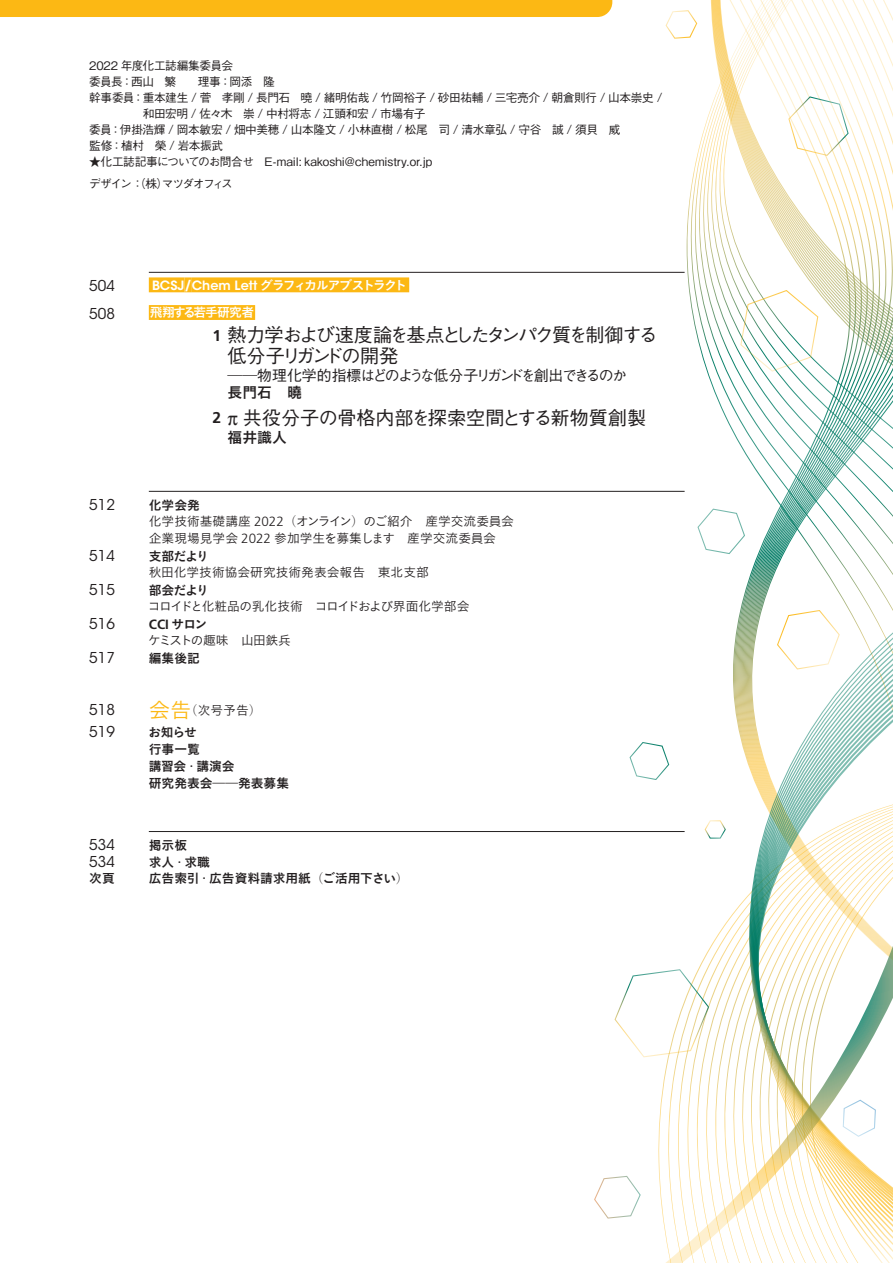
<style>
.page{position:relative;width:893px;height:1263px;background:#fff}
.page>*{position:absolute;margin:0;border:0;box-sizing:border-box;transform-origin:0 0}
.t1{font:500 19.2px/21.3px "Gothic BBB Pr 6";letter-spacing:-.115em;color:#231f20}
.t2{font:500 19.2px "Gothic BBB Pr 6";color:#231f20}
.t3{font:14.85px "ITC Avant Garde Std";color:#231f20}
.t4{font:500 14.85px "Gothic BBB Pr 6";letter-spacing:-.115em;color:#231f20}
.t5{font:14.85px "Koburina Go Std W6";color:#231f20}
.t6{font:700 13.35px "Frutiger LT Std";color:#231f20}
.t7{font:12.75px/17px "Koburina Go Std W3";color:#231f20}
.t8{font:12.75px/17px "Koburina Go Std W6";color:#231f20}
.t9{font:12.75px "Koburina Go Std W3";letter-spacing:-.035em;color:#231f20}
.t10{font:12.75px "Koburina Go Std W6";letter-spacing:-.135em;color:#fff}
.t11{font:12.75px "Koburina Go Std W3";letter-spacing:-.055em;color:#231f20}
.t12{font:12.75px "Koburina Go Std W6";letter-spacing:-.07em;color:#fff}
.t13{font:500 11.7px/22.4px "Gothic BBB Pr 6";letter-spacing:-.03em;color:#231f20}
.s1{font-size:12.6px}
.s2{font-family:"ITC Avant Garde Std";font-weight:600}
.s3{font-family:"ITC Avant Garde Std";font-weight:600;font-size:13.8px}
.s4{font-family:"Frutiger LT Std";font-weight:700;font-size:15.6px}
.s5{font-family:"Shin Go Pr 6";font-weight:300;font-stretch:expanded}
.s6{font-family:"Frutiger LT Std";font-weight:300;font-size:13.35px}
.s7{font-family:"Ryumin Pr 6";font-weight:300}
.s8{font-family:"Koburina Go Std W6";font-weight:400;font-size:12.75px}
.s9{font-size:21.3px;color:#fcb814}
</style>
<div class="page">
<div style="left:0;top:0;width:612px;height:17px;background:#fcb814"></div>
<hr style="left:149px;top:272px;width:536px;height:1px;background:#231f20">
<svg style="left:690px;top:0;width:203px;height:593px"></svg>
<svg style="left:658px;top:644px;width:235px;height:587px"></svg>
<svg style="left:665px;top:946px;width:137px;height:317px"></svg>
<svg style="left:787px;top:96px;width:62px;height:61px"></svg>
<svg style="left:629px;top:741px;width:41px;height:40px"></svg>
<svg style="left:704px;top:819px;width:22px;height:20px"></svg>
<svg style="left:776px;top:610px;width:64px;height:60px"></svg>
<svg style="left:665px;top:10px;width:33px;height:29px"></svg>
<svg style="left:739px;top:289px;width:80px;height:83px"></svg>
<svg style="left:697px;top:508px;width:49px;height:47px"></svg>
<svg style="left:802px;top:790px;width:91px;height:473px"></svg>
<svg style="left:614px;top:968px;width:96px;height:90px"></svg>
<svg style="left:594px;top:1176px;width:47px;height:43px"></svg>
<div style="left:149px;top:277px;width:35px;height:15px;background:#fcb814"></div>
<div style="left:184px;top:277px;width:8px;height:15px;background:#fcb814"></div>
<div style="left:192px;top:277px;width:217px;height:15px;background:#fcb814"></div>
<div style="left:149px;top:305px;width:106px;height:15px;background:#fcb814"></div>
<hr style="left:149px;top:491px;width:536px;height:1px;background:#231f20">
<hr style="left:149px;top:831px;width:536px;height:1px;background:#231f20">
<p class="t13" style="left:89px;top:53px;width:145px">2022 年度化工誌編集委員会</p>
<p class="t13" style="left:89px;top:69px;width:187px">委員長：西山　繁　　理事：岡添　隆</p>
<p class="t13" style="left:89px;top:85px;width:575px">幹事委員： 重本建生 <span class="s1">/</span> 菅　孝剛 <span class="s1">/</span> 長門石　曉 <span class="s1">/</span> 緒明佑哉 <span class="s1">/</span> 竹岡裕子 <span class="s1">/</span> 砂田祐輔 <span class="s1">/</span> 三宅亮介 <span class="s1">/</span> 朝倉則行 <span class="s1">/</span> 山本崇史 <span class="s1">/</span></p>
<p class="t13" style="left:143px;top:101px;width:284px">和田宏明 <span class="s1">/</span> 佐々木　崇 <span class="s1">/</span> 中村将志 <span class="s1">/</span> 江頭和宏 <span class="s1">/</span> 市場有子</p>
<p class="t13" style="left:89px;top:117px;width:533px">委員：伊掛浩輝 <span class="s1">/</span> 岡本敏宏 <span class="s1">/</span> 畑中美穂 <span class="s1">/</span> 山本隆文 <span class="s1">/</span> 小林直樹 <span class="s1">/</span> 松尾　司 <span class="s1">/</span> 清水章弘 <span class="s1">/</span> 守谷　誠 <span class="s1">/</span> 須貝　威</p>
<p class="t13" style="left:89px;top:133px;width:135px">監修：植村　榮 <span class="s1">/</span> 岩本振武</p>
<p class="t13" style="left:89px;top:149px;width:344px">★化工誌記事についてのお問合せ　E-mail: kakoshi@chemistry.or.jpデザイン：（株）マツダオフィス</p>
<p class="t3" style="left:89px;top:276px;width:27px">504</p>
<p class="t10" style="left:152px;top:275px;width:257px"><span class="s2">BCSJ</span><span class="s3">/</span><span class="s2">Chem Lett</span> グラフィカルアブストラクト</p>
<p class="t3" style="left:89px;top:304px;width:27px">508</p>
<p class="t12" style="left:150px;top:303px;width:106px">飛翔する若手研究者</p>
<h1 class="t1" style="left:227px;top:323px;width:432px;text-indent:-15px"><span class="s4">1</span> 熱力学および速度論を基点としたタンパク質を制御する低分子リガンドの開発</h1>
<p class="t4" style="left:227px;top:363px;width:401px"><span class="s5">――</span>物理化学的指標はどのような低分子リガンドを創出できるのか</p>
<p class="t5" style="left:227px;top:381px;width:76px">長門石　曉</p>
<h1 class="t2" style="left:212px;top:402px;width:435px"><span class="s4">2</span> 共役分子の骨格内部を探索空間とする新物質創製</h1>
<p class="t5" style="left:227px;top:426px;width:61px">福井識人</p>
<p class="t3" style="left:89px;top:495px;width:27px">512</p>
<p class="t8" style="left:149px;top:497px;width:53px">化学会発</p>
<p class="t7" style="left:149px;top:512px;width:366px">化学技術基礎講座 <span class="s6">2022</span><span class="s7">（</span>オンライン<span class="s7">）</span>のご紹介　産学交流委員会企業現場見学会 <span class="s6">2022</span> 参加学生を募集します　産学交流委員会</p>
<p class="t3" style="left:89px;top:546px;width:27px">514</p>
<p class="t8" style="left:149px;top:548px;width:62px">支部だより</p>
<p class="t7" style="left:149px;top:563px;width:282px">秋田化学技術協会研究技術発表会報告　東北支部</p>
<p class="t3" style="left:89px;top:580px;width:27px">515</p>
<p class="t8" style="left:149px;top:582px;width:62px">部会だより</p>
<p class="t9" style="left:148px;top:596px;width:323px">コロイドと化粧品の乳化技術　コロイドおよび界面化学部会</p>
<p class="t3" style="left:89px;top:615px;width:27px">516</p>
<p class="t6" style="left:149px;top:616px;width:60px">CCI <span class="s8">サロン</span></p>
<p class="t11" style="left:148px;top:630px;width:144px">ケミストの趣味　山田鉄兵</p>
<p class="t3" style="left:89px;top:649px;width:27px">517</p>
<p class="t8" style="left:149px;top:650px;width:53px">編集後記</p>
<p class="t3" style="left:89px;top:701px;width:27px">518</p>
<p class="t7" style="left:149px;top:701px;width:114px"><span class="s9">会告</span><span class="s7">（</span>次号予告<span class="s7">）</span></p>
<p class="t3" style="left:89px;top:723px;width:27px">519</p>
<p class="t8" style="left:148px;top:724px;width:142px">お知らせ<br>行事一覧<br>講習会<span class="s7">・</span>講演会<br>研究発表会<span class="s7">――</span>発表募集</p>
<p class="t3" style="left:89px;top:836px;width:27px">534</p>
<p class="t8" style="left:149px;top:837px;width:40px">掲示板</p>
<p class="t3" style="left:89px;top:853px;width:27px">534</p>
<p class="t8" style="left:149px;top:854px;width:63px">求人<span class="s7">・</span>求職</p>
<p class="t8" style="left:89px;top:870px;width:27px">次頁</p>
<p class="t8" style="left:149px;top:870px;width:261px">広告索引<span class="s7">・</span>広告資料請求用紙<span class="s7">（</span>ご活用下さい<span class="s7">）</span></p>
</div>
